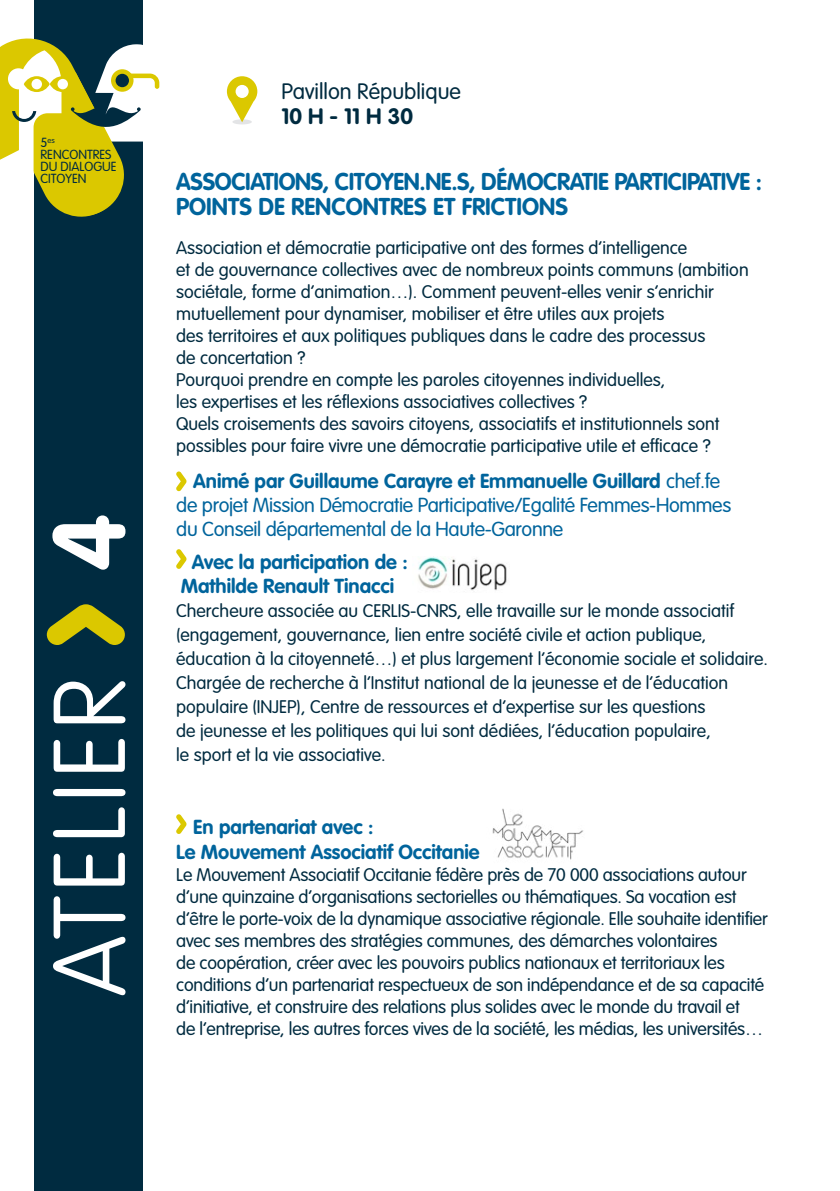
<style>
.page{position:relative;width:840px;height:1191px;background:#fff}
.page>*{position:absolute;margin:0;border:0;box-sizing:border-box;transform-origin:0 0}
.t1{font:100 100px "VAG Rounded Std";letter-spacing:.04em;color:#fff}
.t2{font:700 24px/25px "VAG Rounded Std";letter-spacing:-.015em;color:#00649c}
.t3{font:300 22px "VAG Rounded Std";color:#002b40}
.t4{font:700 22px "VAG Rounded Std";color:#002b40}
.t5{font:300 20px/24px "VAG Rounded Std";letter-spacing:-.015em;color:#00649c}
.t6{font:700 20px/24px "VAG Rounded Std";color:#00649c}
.t7{font:300 18px/22px "VAG Rounded Std";color:#002b40}
.t8{font:300 13px/12.2px "VAG Rounded Std";color:#002b40}
.t9{font:300 7.6px "VAG Rounded Std";color:#002b40}
.s1{font-size:13px}
.s2{font-weight:700}
</style>
<div class="page">
<img style="left:492px;top:808px;width:92px;height:52px">
<div style="left:34px;top:0;width:109px;height:1191px;background:#002b40"></div>
<svg style="left:47px;top:604px;width:78px;height:41px"></svg>
<svg style="left:0;top:38px;width:160px;height:179px"></svg>
<div style="left:0;top:54px;width:6px;height:93px;background:#dbc800"></div>
<svg style="left:176px;top:471px;width:10px;height:20px"></svg>
<svg style="left:176px;top:549px;width:10px;height:20px"></svg>
<svg style="left:176px;top:814px;width:10px;height:20px"></svg>
<div style="left:232px;top:119px;width:20px;height:5px;background:#e3e4e6;border-radius:50%"></div>
<svg style="left:227px;top:76px;width:30px;height:46px"></svg>
<img style="left:418px;top:557px;width:89px;height:34px">
<p class="t9" style="left:40px;top:136px;width:16px"><span class="s1">5</span>es</p>
<p class="t8" style="left:40px;top:149px;width:77px">RENCONTRES<br>DU DIALOGUE<br>CITOYEN</p>
<h1 class="t1" style="left:33px;top:996px;width:484px;rotate:-90deg">ATELIER <span class="s2">14</span></h1>
<p class="t3" style="left:281px;top:78px;width:181px">Pavillon République</p>
<p class="t4" style="left:281px;top:103px;width:133px">10 H - 11 H 30</p>
<h2 class="t2" style="left:176px;top:170px;width:587px">ASSOCIATIONS, CITOYEN.NE.S, DÉMOCRATIE PARTICIPATIVE :<br>POINTS DE RENCONTRES ET FRICTIONS</h2>
<p class="t7" style="left:176px;top:237px;width:573px">Association et démocratie participative ont des formes d’intelligence<br>et de gouvernance collectives avec de nombreux points communs (ambition sociétale, forme d’animation…). Comment peuvent-elles venir s’enrichir mutuellement pour dynamiser, mobiliser et être utiles aux projets<br>des territoires et aux politiques publiques dans le cadre des processus<br>de concertation ?<br>Pourquoi prendre en compte les paroles citoyennes individuelles,<br>les expertises et les réflexions associatives collectives ?<br>Quels croisements des savoirs citoyens, associatifs et institutionnels sont possibles pour faire vivre une démocratie participative utile et efficace ?</p>
<p class="t5" style="left:176px;top:469px;width:556px;text-indent:17px"><span class="s2">Animé par Guillaume Carayre et Emmanuelle Guillard</span> chef.fe de projet Mission Démocratie Participative/Egalité Femmes-Hommes du Conseil départemental de la Haute-Garonne</p>
<p class="t6" style="left:181px;top:550px;width:228px;text-indent:11px">Avec la participation de :<br>Mathilde Renault Tinacci</p>
<p class="t7" style="left:176px;top:599px;width:593px;line-height:24px">Chercheure associée au CERLIS-CNRS, elle travaille sur le monde associatif (engagement, gouvernance, lien entre société civile et action publique, éducation à la citoyenneté…) et plus largement l’économie sociale et solidaire.<br>Chargée de recherche à l’Institut national de la jeunesse et de l’éducation populaire (INJEP), Centre de ressources et d’expertise sur les questions<br>de jeunesse et les politiques qui lui sont dédiées, l’éducation populaire,<br>le sport et la vie associative.</p>
<p class="t6" style="left:176px;top:815px;width:305px;line-height:25px;text-indent:17px">En partenariat avec :<br>Le Mouvement Associatif Occitanie</p>
<p class="t7" style="left:176px;top:864px;width:592px">Le Mouvement Associatif Occitanie fédère près de 70 000 associations autour d’une quinzaine d’organisations sectorielles ou thématiques. Sa vocation est d’être le porte-voix de la dynamique associative régionale. Elle souhaite identifier avec ses membres des stratégies communes, des démarches volontaires<br>de coopération, créer avec les pouvoirs publics nationaux et territoriaux les conditions d’un partenariat respectueux de son indépendance et de sa capacité d’initiative, et construire des relations plus solides avec le monde du travail et<br>de l’entreprise, les autres forces vives de la société, les médias, les universités…</p>
</div>
